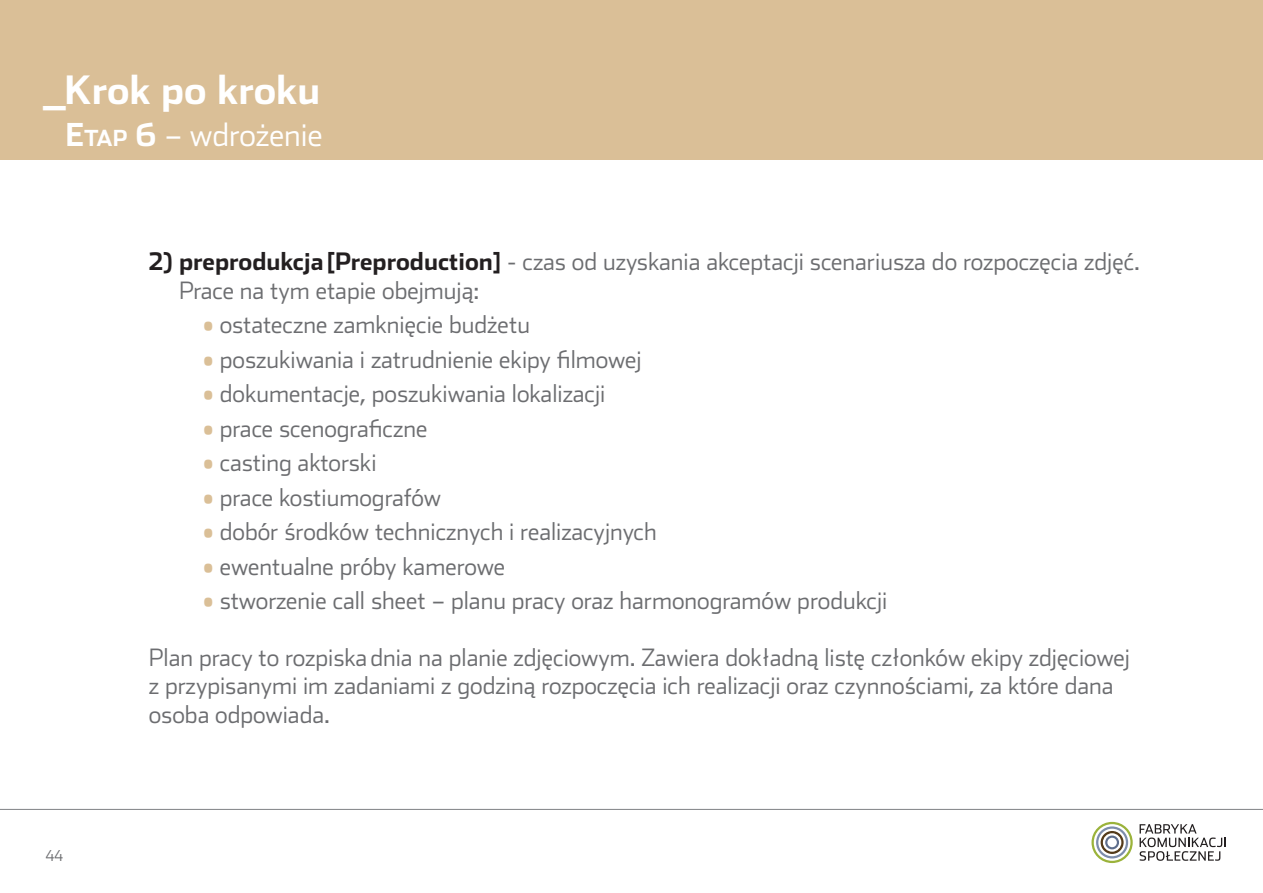
<style>
.page{position:relative;width:1263px;height:893px;background:#fff}
.page>*{position:absolute;margin:0;border:0;box-sizing:border-box;transform-origin:0 0}
.t1{font:700 39px "Stainless Pl";color:#fff}
.t2{font:300 31.5px "Stainless Pl";color:#fff}
.t3{font:300 24px/28.5px "Stainless Pl";color:#6c6d70}
.t4{font:300 15px "Stainless Pl";color:#6c6d70}
.s1{font-weight:700}
.s2{font-weight:700;font-size:22.05px}
.s3{font-weight:700;color:#231f20}
.s4{color:#dabf97}
</style>
<div class="page">
<svg style="left:1139px;top:824px;width:87px;height:37px"></svg>
<svg style="left:1091px;top:822px;width:42px;height:41px"></svg>
<hr style="left:0;top:809px;width:1263px;height:1px;background:#808285">
<div style="left:0;top:0;width:1263px;height:159px;background:#dabf97"></div>
<h1 class="t1" style="left:45px;top:65px;width:277px">_Krok po kroku</h1>
<h2 class="t2" style="left:66px;top:116px;width:258px"><span class="s1">E</span><span class="s2">tap</span> <span class="s1">6</span> – wdrożenie</h2>
<p class="t4" style="left:46px;top:847px;width:19px">44</p>
<p class="t3" style="left:179px;top:247px;width:962px;text-indent:-30px"><span class="s3">2) preprodukcja [Preproduction]</span> - czas od uzyskania akceptacji scenariusza do rozpoczęcia zdjęć.<br>Prace na tym etapie obejmują:</p>
<p class="t3" style="left:203px;top:310px;width:329px"><span class="s4">•</span> ostateczne zamknięcie budżetu</p>
<p class="t3" style="left:203px;top:344px;width:440px"><span class="s4">•</span> poszukiwania i zatrudnienie ekipy filmowej</p>
<p class="t3" style="left:203px;top:379px;width:404px"><span class="s4">•</span> dokumentacje, poszukiwania lokalizacji</p>
<p class="t3" style="left:203px;top:413px;width:226px"><span class="s4">•</span> prace scenograficzne</p>
<p class="t3" style="left:203px;top:448px;width:175px"><span class="s4">•</span> casting aktorski</p>
<p class="t3" style="left:203px;top:482px;width:240px"><span class="s4">•</span> prace kostiumografów</p>
<p class="t3" style="left:203px;top:517px;width:455px"><span class="s4">•</span> dobór środków technicznych i realizacyjnych</p>
<p class="t3" style="left:203px;top:551px;width:304px"><span class="s4">•</span> ewentualne próby kamerowe</p>
<p class="t3" style="left:203px;top:586px;width:686px"><span class="s4">•</span> stworzenie call sheet – planu pracy oraz harmonogramów produkcji</p>
<p class="t3" style="left:149px;top:643px;width:983px">Plan pracy to rozpiska dnia na planie zdjęciowym. Zawiera dokładną listę członków ekipy zdjęciowej z przypisanymi im zadaniami z godziną rozpoczęcia ich realizacji oraz czynnościami, za które dana osoba odpowiada.</p>
</div>
